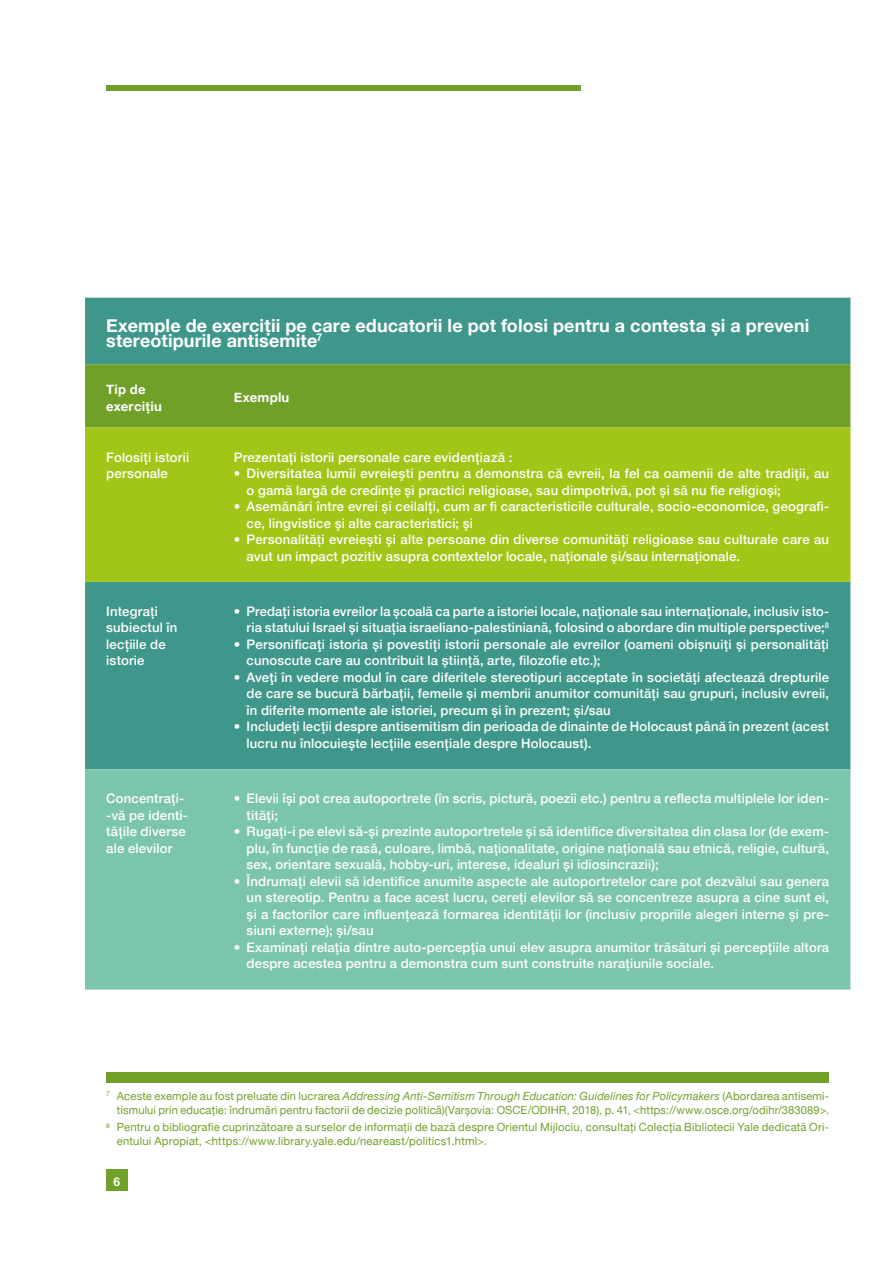
<style>
.page{position:relative;width:893px;height:1263px;background:#fff}
.page>*{position:absolute;margin:0;border:0;box-sizing:border-box;transform-origin:0 0}
.t1{font:700 18px/15px "Helvetica Neue";letter-spacing:.005em;color:#fff}
.t2{font:500 13.2px/16.5px "Helvetica Neue";letter-spacing:.015em;color:#fff}
.t3{font:700 13.2px/16.5px "Helvetica Neue";letter-spacing:.02em;color:#fff}
.t4{font:700 12px "Helvetica Neue";color:#fff}
.t5{font:11.25px/13.5px "Helvetica Neue";letter-spacing:.015em;color:#71a029;text-align:right}
.s1{font-style:italic}
</style>
<div class="page">
<div style="left:106px;top:85px;width:475px;height:5px;background:#71a029"></div>
<div style="left:106px;top:1169px;width:22px;height:22px;background:#71a029"></div>
<div style="left:106px;top:1072px;width:723px;height:11px;background:#71a029"></div>
<div style="left:85px;top:298px;width:765px;height:471px;background:#3f978b"></div>
<div style="left:85px;top:364px;width:765px;height:64px;background:#71a029"></div>
<div style="left:85px;top:428px;width:765px;height:154px;background:#a2c617"></div>
<div style="left:85px;top:769px;width:765px;height:220px;background:#7cc5ad"></div>
<h1 class="t1" style="left:106px;top:319px;width:705px">Exemple de exerciții pe care educatorii le pot folosi pentru a contesta și a preveni stereotipurile antisemite<sup>7</sup></h1>
<p class="t3" style="left:106px;top:381px;width:57px">Tip de exercițiu</p>
<p class="t3" style="left:234px;top:390px;width:57px">Exemplu</p>
<p class="t2" style="left:106px;top:448px;width:84px">Folosiți istorii personale</p>
<p class="t2" style="left:234px;top:448px;width:280px">Prezentați istorii personale care evidențiază :</p>
<p class="t2" style="left:247px;top:464px;width:584px;text-indent:-13px">• Diversitatea lumii evreieşti pentru a demonstra că evreii, la fel ca oamenii de alte tradiții, au o gamă largă de credințe și practici religioase, sau dimpotrivă, pot și să nu fie religioși;</p>
<p class="t2" style="left:247px;top:497px;width:584px;text-indent:-13px">• Asemănări între evrei și ceilalți, cum ar fi caracteristicile culturale, socio-economice, geografi&shy;ce, lingvistice și alte caracteristici; și</p>
<p class="t2" style="left:247px;top:530px;width:584px;text-indent:-13px">• Personalități evreiești și alte persoane din diverse comunități religioase sau culturale care au avut un impact pozitiv asupra contextelor locale, naționale și/sau internaționale.</p>
<p class="t2" style="left:106px;top:602px;width:73px">Integrați subiectul în lecțiile de istorie</p>
<p class="t2" style="left:234px;top:602px;width:597px;text-align:right">• Predați istoria evreilor la școală ca parte a istoriei locale, naționale sau internaționale, inclusiv isto&shy;ria statului Israel și situația israeliano-palestiniană, folosind o abordare din multiple perspective;<sup>8</sup></p>
<p class="t2" style="left:247px;top:635px;width:584px;text-indent:-13px">• Personificaţi istoria și povestiți istorii personale ale evreilor (oameni obișnuiți și personalități cunoscute care au contribuit la știință, arte, filozofie etc.);</p>
<p class="t2" style="left:247px;top:668px;width:584px;text-align:justify;text-indent:-13px">• Aveţi în vedere modul în care diferitele stereotipuri acceptate în societăți afectează drepturile de care se bucură bărbații, femeile și membrii anumitor comunități sau grupuri, inclusiv evreii, în diferite momente ale istoriei, precum și în prezent; și/sau</p>
<p class="t2" style="left:247px;top:717px;width:584px;text-indent:-13px">• Includeți lecții despre antisemitism din perioada de dinainte de Holocaust până în prezent (acest lucru nu înlocuiește lecțiile esențiale despre Holocaust).</p>
<p class="t2" style="left:106px;top:789px;width:83px">Concentrați--vă pe identi&shy;tățile diverse ale elevilor</p>
<p class="t2" style="left:247px;top:789px;width:584px;text-indent:-13px">• Elevii își pot crea autoportrete (în scris, pictură, poezii etc.) pentru a reflecta multiplele lor iden&shy;tități;</p>
<p class="t2" style="left:247px;top:822px;width:584px;text-align:justify;text-indent:-13px">• Rugați-i pe elevi să-și prezinte autoportretele și să identifice diversitatea din clasa lor (de exem&shy;plu, în funcție de rasă, culoare, limbă, naționalitate, origine națională sau etnică, religie, cultură, sex, orientare sexuală, hobby-uri, interese, idealuri și idiosincrazii);</p>
<p class="t2" style="left:247px;top:872px;width:584px;text-align:justify;text-indent:-13px">• Îndrumați elevii să identifice anumite aspecte ale autoportretelor care pot dezvălui sau genera un stereotip. Pentru a face acest lucru, cereți elevilor să se concentreze asupra a cine sunt ei, și a factorilor care influențează formarea identității lor (inclusiv propriile alegeri interne și pre&shy;siuni externe); și/sau</p>
<p class="t2" style="left:247px;top:938px;width:584px;text-indent:-13px">• Examinați relația dintre auto-percepția unui elev asupra anumitor trăsături și percepțiile altora despre acestea pentru a demonstra cum sunt construite narațiunile sociale.</p>
<p class="t5" style="left:106px;top:1090px;width:724px"><sup>7</sup> Aceste exemple au fost preluate din lucrarea <span class="s1">Addressing Anti-Semitism Through Education: Guidelines for Policymakers</span> (Abordarea antisemi&shy;tismului prin educație: îndrumări pentru factorii de decizie politică)(Varșovia: OSCE/ODIHR, 2018), p. 41, &lt;https://www.osce.org/odihr/383089&gt;.</p>
<p class="t5" style="left:117px;top:1121px;width:714px;text-align:left;text-indent:-11px"><sup>8</sup> Pentru o bibliografie cuprinzătoare a surselor de informații de bază despre Orientul Mijlociu, consultați Colecția Bibliotecii Yale dedicată Ori&shy;entului Apropiat, &lt;https://www.library.yale.edu/neareast/politics1.html&gt;.</p>
<p class="t4" style="left:114px;top:1172px;width:8px">6</p>
</div>
